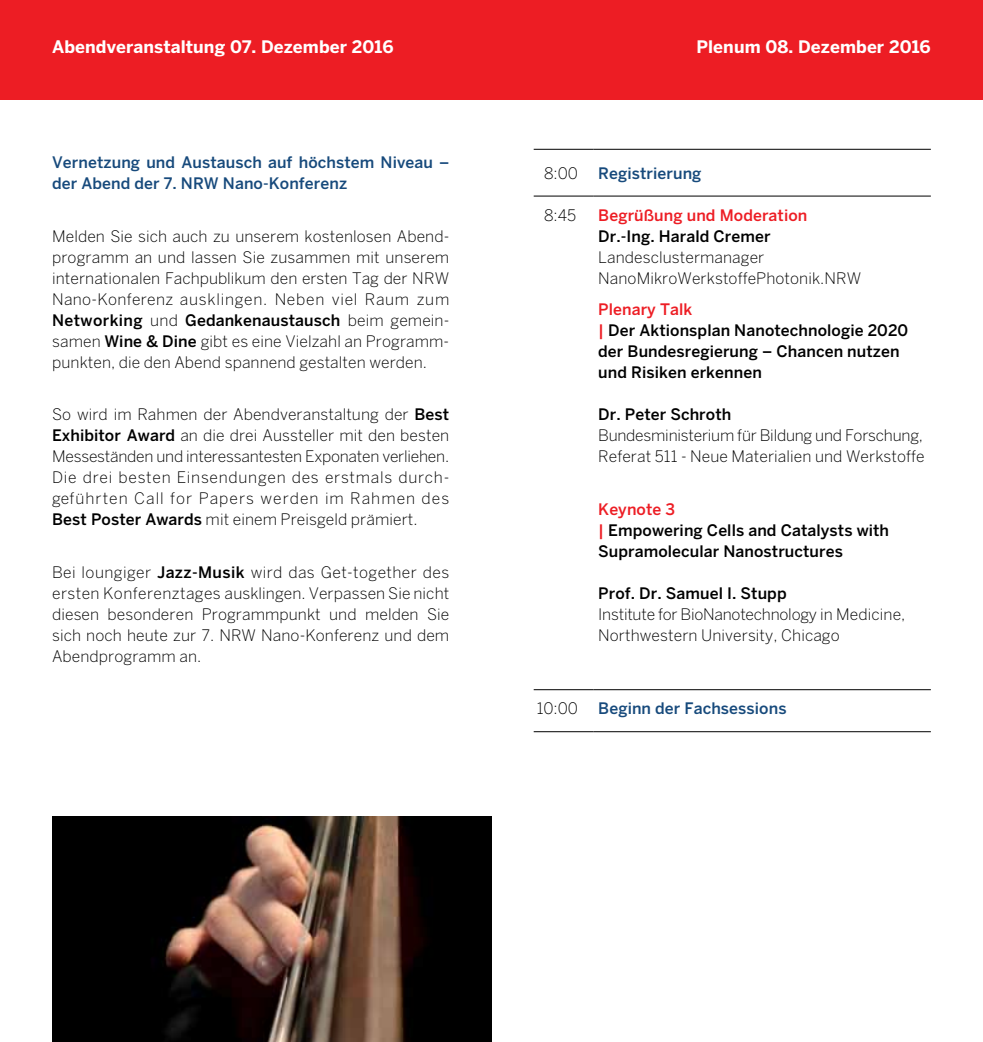
<style>
.page{position:relative;width:983px;height:1042px;background:#fff}
.page>*{position:absolute;margin:0;border:0;box-sizing:border-box;transform-origin:0 0}
.t1{font:700 17.15px "Benton Sans";letter-spacing:.005em;color:#fff}
.t2{font:300 15.75px/21px "Benton Sans";letter-spacing:.005em;color:#000;text-align:justify}
.t3{font:500 15.75px/21px "Benton Sans";letter-spacing:.005em;color:#000}
.t4{font:500 15.75px/21px "Benton Sans";letter-spacing:.005em;color:#174a7c}
.t5{font:300 15.75px/21px "Benton Sans";letter-spacing:-.015em;color:#000}
.t6{font:500 15.75px "Benton Sans";letter-spacing:.005em;color:#ed1d24}
.s1{font-weight:500}
.s2{color:#ed1d24}
</style>
<div class="page">
<div style="left:491px;top:0;width:491px;height:99px;background:#ed1d24"></div>
<div style="left:0;top:0;width:491px;height:99px;background:#ed1d24"></div>
<hr style="left:533px;top:149px;width:60px;height:1px;background:#000">
<hr style="left:593px;top:149px;width:337px;height:1px;background:#000">
<hr style="left:533px;top:196px;width:60px;height:1px;background:#000">
<hr style="left:593px;top:196px;width:337px;height:1px;background:#000">
<hr style="left:533px;top:689px;width:60px;height:1px;background:#000">
<hr style="left:593px;top:689px;width:337px;height:1px;background:#000">
<hr style="left:533px;top:731px;width:60px;height:1px;background:#000">
<hr style="left:593px;top:731px;width:337px;height:1px;background:#000">
<img style="left:52px;top:816px;width:439px;height:226px">
<p class="t1" style="left:52px;top:36px;width:343px">Abendveranstaltung 07. Dezember 2016</p>
<p class="t1" style="left:696px;top:36px;width:236px">Plenum 08. Dezember 2016</p>
<p class="t4" style="left:52px;top:152px;width:398px">Vernetzung und Austausch auf höchstem Niveau – der Abend der 7. NRW Nano-Konferenz</p>
<p class="t2" style="left:52px;top:225px;width:398px">Melden Sie sich auch zu unserem kostenlosen Abend&shy;programm an und lassen Sie zusammen mit unserem internationalen Fachpublikum den ersten Tag der NRW Nano-Konferenz ausklingen. Neben viel Raum zum <span class="s1">Networking</span> und <span class="s1">Gedankenaustausch</span> beim gemein&shy;samen <span class="s1">Wine &amp; Dine</span> gibt es eine Vielzahl an Programm&shy;punkten, die den Abend spannend gestalten werden.</p>
<p class="t2" style="left:52px;top:404px;width:398px">So wird im Rahmen der Abendveranstaltung der <span class="s1">Best Exhibitor Award</span> an die drei Aussteller mit den besten Messeständen und interessantesten Exponaten verliehen.<br>Die drei besten Einsendungen des erstmals durch&shy;geführten Call for Papers werden im Rahmen des <span class="s1">Best Poster Awards</span> mit einem Preisgeld prämiert.</p>
<p class="t2" style="left:52px;top:561px;width:398px">Bei loungiger <span class="s1">Jazz-Musik</span> wird das Get-together des ersten Konferenztages ausklingen. Verpassen Sie nicht diesen besonderen Programmpunkt und melden Sie sich noch heute zur 7. NRW Nano-Konferenz und dem Abendprogramm an.</p>
<p class="t2" style="left:544px;top:162px;width:35px">8:00</p>
<p class="t4" style="left:598px;top:162px;width:105px">Registrierung</p>
<p class="t2" style="left:544px;top:204px;width:33px">8:45</p>
<p class="t6" style="left:598px;top:206px;width:210px">Begrüßung und Moderation</p>
<p class="t3" style="left:598px;top:225px;width:174px">Dr.-Ing. Harald Cremer</p>
<p class="t2" style="left:598px;top:246px;width:264px">Landesclustermanager<br>NanoMikroWerkstoffePhotonik.NRW</p>
<p class="t3" style="left:598px;top:299px;width:311px"><span class="s2">Plenary Talk<br>|</span> Der Aktionsplan Nanotechnologie 2020 der Bundesregierung – Chancen nutzen und Risiken erkennen</p>
<p class="t3" style="left:598px;top:404px;width:134px">Dr. Peter Schroth</p>
<p class="t5" style="left:598px;top:425px;width:328px">Bundesministerium für Bildung und Forschung,<br>Referat 511 - Neue Materialien und Werkstoffe</p>
<p class="t3" style="left:598px;top:498px;width:292px"><span class="s2">Keynote 3<br>|</span> Empowering Cells and Catalysts with<br>Supramolecular Nanostructures</p>
<p class="t3" style="left:598px;top:582px;width:190px">Prof. Dr. Samuel I. Stupp</p>
<p class="t2" style="left:598px;top:603px;width:308px">Institute for BioNanotechnology in Medicine,<br>Northwestern University, Chicago</p>
<p class="t2" style="left:536px;top:698px;width:43px">10:00</p>
<p class="t4" style="left:598px;top:698px;width:190px">Beginn der Fachsessions</p>
</div>
